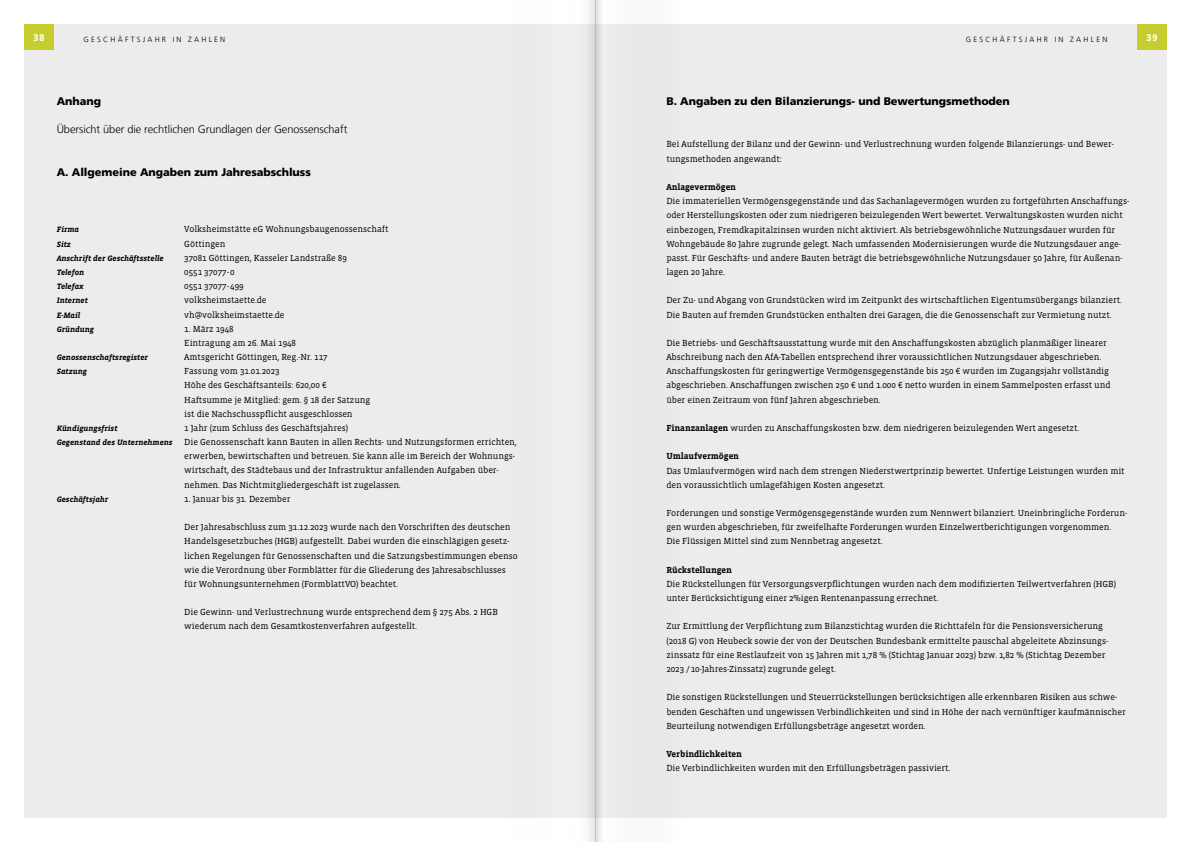
<style>
.page{position:relative;width:1191px;height:842px;background:#fff}
.page>*{position:absolute;margin:0;border:0;box-sizing:border-box;transform-origin:0 0}
.t1{font:900 11px "Frutiger LT Com";letter-spacing:-.005em;color:#000}
.t2{font:300 11px "Frutiger LT Com";letter-spacing:-.005em;color:#000}
.t3{font:700 10px "Vista Slab OTCE";color:#fff}
.t4{font:9px/14.2px "Vista Slab OTCE";letter-spacing:-.005em;color:#000}
.t5{font:700 9px "Vista Slab OTCE";letter-spacing:-.005em;color:#000}
.t6{font:italic 700 8px/14.2px "Vista Slab OTCE";letter-spacing:-.005em;color:#000}
.t7{font:300 7.5px "Frutiger LT Com";letter-spacing:.3em;color:#000}
.s1{font-weight:700}
</style>
<div class="page">
<div style="left:24px;top:24px;width:571px;height:794px;background:#ececed"></div>
<div style="left:595px;top:24px;width:571px;height:794px;background:#ececed"></div>
<div style="left:24px;top:24px;width:30px;height:26px;background:#c6cd2f"></div>
<div style="left:1137px;top:24px;width:29px;height:26px;background:#c6cd2f"></div>
<svg style="left:595px;top:0;width:6px;height:842px"></svg>
<svg style="left:589px;top:0;width:6px;height:842px"></svg>
<p class="t3" style="left:33px;top:31px;width:12px">38</p>
<p class="t7" style="left:84px;top:35px;width:143px">GESCHÄFTSJAHR IN ZAHLEN</p>
<p class="t7" style="left:965px;top:35px;width:143px">GESCHÄFTSJAHR IN ZAHLEN</p>
<p class="t3" style="left:1146px;top:31px;width:12px">39</p>
<p class="t1" style="left:57px;top:94px;width:46px">Anhang</p>
<p class="t1" style="left:666px;top:94px;width:345px">B. Angaben zu den Bilanzierungs- und Bewertungsmethoden</p>
<p class="t2" style="left:57px;top:123px;width:292px">Übersicht über die rechtlichen Grundlagen der Genossenschaft</p>
<p class="t1" style="left:57px;top:165px;width:256px">A. Allgemeine Angaben zum Jahresabschluss</p>
<p class="t6" style="left:57px;top:223px;width:109px">Firma<br>Sitz<br>Anschrift der Geschäftsstelle<br>Telefon<br>Telefax<br>Internet<br>E-Mail<br>Gründung</p>
<p class="t6" style="left:57px;top:350px;width:93px">Genossenschaftsregister<br>Satzung</p>
<p class="t6" style="left:57px;top:421px;width:117px">Kündigungsfrist<br>Gegenstand des Unternehmens</p>
<p class="t6" style="left:57px;top:492px;width:53px">Geschäftsjahr</p>
<p class="t4" style="left:184px;top:222px;width:206px">Volksheimstätte eG Wohnungsbaugenossenschaft<br>Göttingen<br>37081 Göttingen, Kasseler Landstraße 89<br>0551 37077-0<br>0551 37077-499<br>volksheimstaette.de<br>vh@volksheimstaette.de</p>
<p class="t4" style="left:184px;top:321px;width:334px">1. März 1948<br>Eintragung am 26. Mai 1948<br>Amtsgericht Göttingen, Reg.-Nr. 117<br>Fassung vom 31.01.2023<br>Höhe des Geschäftsanteils: 620,00 €<br>Haftsumme je Mitglied: gem. § 18 der Satzung<br>ist die Nachschusspflicht ausgeschlossen<br>1 Jahr (zum Schluss des Geschäftsjahres)<br>Die Genossenschaft kann Bauten in allen Rechts- und Nutzungsformen errichten, erwerben, bewirtschaften und betreuen. Sie kann alle im Bereich der Wohnungs&shy;wirtschaft, des Städtebaus und der Infrastruktur anfallenden Aufgaben über&shy;nehmen. Das Nichtmitgliedergeschäft ist zugelassen.</p>
<p class="t4" style="left:184px;top:492px;width:108px">1. Januar bis 31. Dezember</p>
<p class="t4" style="left:184px;top:520px;width:335px">Der Jahresabschluss zum 31.12.2023 wurde nach den Vorschriften des deutschen Handelsgesetzbuches (HGB) aufgestellt. Dabei wurden die einschlägigen gesetz&shy;lichen Regelungen für Genossenschaften und die Satzungsbestimmungen ebenso wie die Verordnung über Formblätter für die Gliederung des Jahresabschlusses für Wohnungsunternehmen (FormblattVO) beachtet.</p>
<p class="t4" style="left:184px;top:605px;width:315px">Die Gewinn- und Verlustrechnung wurde entsprechend dem § 275 Abs. 2 HGB wiederum nach dem Gesamtkostenverfahren aufgestellt.</p>
<p class="t4" style="left:666px;top:137px;width:449px">Bei Aufstellung der Bilanz und der Gewinn- und Verlustrechnung wurden folgende Bilanzierungs- und Bewer&shy;tungsmethoden angewandt:</p>
<p class="t5" style="left:666px;top:182px;width:71px">Anlagevermögen</p>
<p class="t4" style="left:666px;top:194px;width:464px">Die immateriellen Vermögensgegenstände und das Sachanlagevermögen wurden zu fortgeführten Anschaffungs&shy;oder Herstellungskosten oder zum niedrigeren beizulegenden Wert bewertet. Verwaltungskosten wurden nicht einbezogen, Fremdkapitalzinsen wurden nicht aktiviert. Als betriebsgewöhnliche Nutzungsdauer wurden für Wohngebäude 80 Jahre zugrunde gelegt. Nach umfassenden Modernisierungen wurde die Nutzungsdauer ange&shy;passt. Für Geschäfts- und andere Bauten beträgt die betriebsgewöhnliche Nutzungsdauer 50 Jahre, für Außenan&shy;lagen 20 Jahre.</p>
<p class="t4" style="left:666px;top:293px;width:457px">Der Zu- und Abgang von Grundstücken wird im Zeitpunkt des wirtschaftlichen Eigentumsübergangs bilanziert.<br>Die Bauten auf fremden Grundstücken enthalten drei Garagen, die die Genossenschaft zur Vermietung nutzt.</p>
<p class="t4" style="left:666px;top:336px;width:446px">Die Betriebs- und Geschäftsausstattung wurde mit den Anschaffungskosten abzüglich planmäßiger linearer Abschreibung nach den AfA-Tabellen entsprechend ihrer voraussichtlichen Nutzungsdauer abgeschrieben.<br>Anschaffungskosten für geringwertige Vermögensgegenstände bis 250 € wurden im Zugangsjahr vollständig abgeschrieben. Anschaffungen zwischen 250 € und 1.000 € netto wurden in einem Sammelposten erfasst und über einen Zeitraum von fünf Jahren abgeschrieben.</p>
<p class="t4" style="left:666px;top:421px;width:414px"><span class="s1">Finanzanlagen</span> wurden zu Anschaffungskosten bzw. dem niedrigeren beizulegenden Wert angesetzt.</p>
<p class="t5" style="left:666px;top:451px;width:74px">Umlaufvermögen</p>
<p class="t4" style="left:666px;top:463px;width:460px">Das Umlaufvermögen wird nach dem strengen Niederstwertprinzip bewertet. Unfertige Leistungen wurden mit den voraussichtlich umlagefähigen Kosten angesetzt.</p>
<p class="t4" style="left:666px;top:506px;width:462px">Forderungen und sonstige Vermögensgegenstände wurden zum Nennwert bilanziert. Uneinbringliche Forderun&shy;gen wurden abgeschrieben, für zweifelhafte Forderungen wurden Einzelwertberichtigungen vorgenommen.<br>Die Flüssigen Mittel sind zum Nennbetrag angesetzt.</p>
<p class="t5" style="left:666px;top:565px;width:67px">Rückstellungen</p>
<p class="t4" style="left:666px;top:577px;width:451px">Die Rückstellungen für Versorgungsverpflichtungen wurden nach dem modifizierten Teilwertverfahren (HGB) unter Berücksichtigung einer 2%igen Rentenanpassung errechnet.</p>
<p class="t4" style="left:666px;top:619px;width:443px">Zur Ermittlung der Verpflichtung zum Bilanzstichtag wurden die Richttafeln für die Pensionsversicherung (2018 G) von Heubeck sowie der von der Deutschen Bundesbank ermittelte pauschal abgeleitete Abzinsungs&shy;zinssatz für eine Restlaufzeit von 15 Jahren mit 1,78 % (Stichtag Januar 2023) bzw. 1,82 % (Stichtag Dezember 2023 /10-Jahres-Zinssatz) zugrunde gelegt.</p>
<p class="t4" style="left:666px;top:690px;width:461px">Die sonstigen Rückstellungen und Steuerrückstellungen berücksichtigen alle erkennbaren Risiken aus schwe&shy;benden Geschäften und ungewissen Verbindlichkeiten und sind in Höhe der nach vernünftiger kaufmännischer<br>Beurteilung notwendigen Erfüllungsbeträge angesetzt worden.</p>
<p class="t5" style="left:666px;top:749px;width:77px">Verbindlichkeiten</p>
<p class="t4" style="left:666px;top:761px;width:286px">Die Verbindlichkeiten wurden mit den Erfüllungsbeträgen passiviert.</p>
</div>
